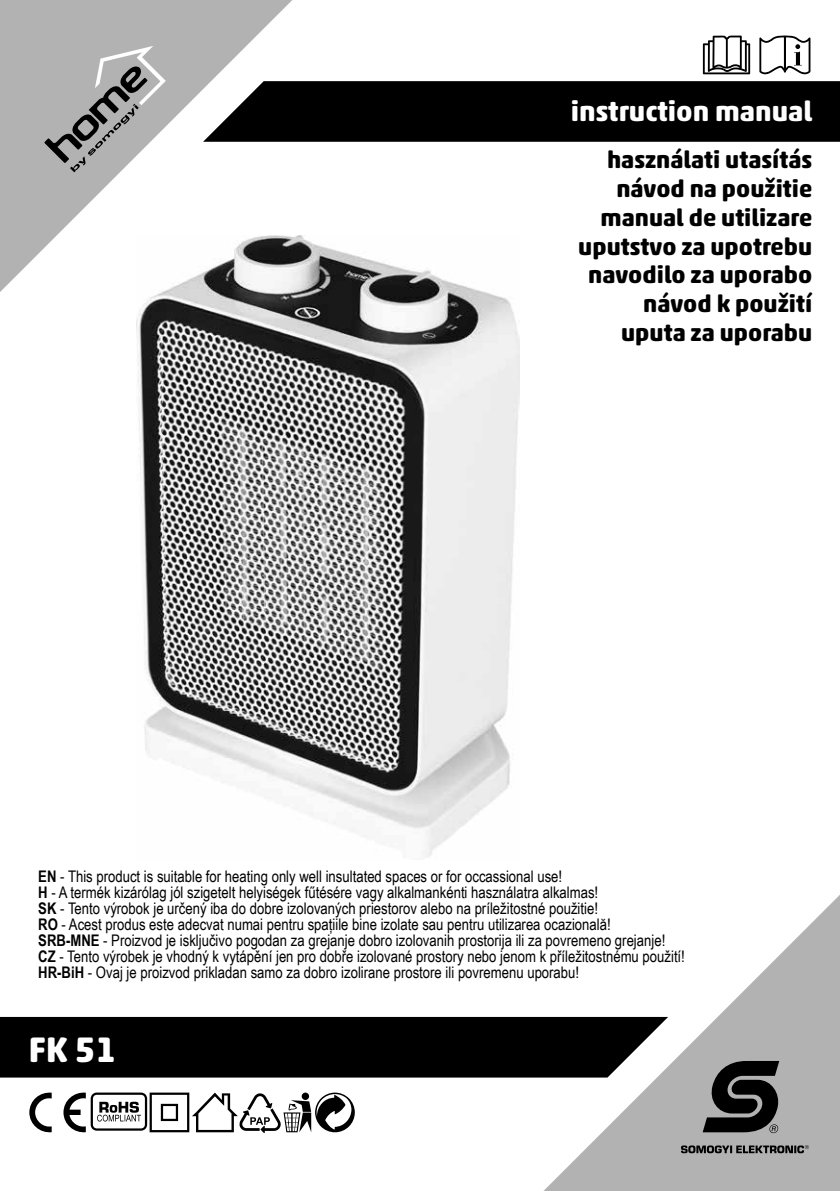
<style>
.page{position:relative;width:840px;height:1191px;background:#fff}
.page>*{position:absolute;margin:0;border:0;box-sizing:border-box;transform-origin:0 0}
.t1{font:700 36px "Akko Rounded Pro";color:#fff}
.t2{font:700 28px "Akko Rounded Pro";color:#fff}
.t3{font:700 24px/28.8px "Akko Rounded Pro";color:#000;text-align:right}
.t4{font:16px/16px "Arial Narrow";color:#000}
.s1{font-weight:700}
</style>
<div class="page">
<div style="left:292px;top:81px;width:547px;height:61px;background:#000"></div>
<div style="left:0;top:1017px;width:543px;height:60px;background:#000"></div>
<svg style="left:543px;top:896px;width:296px;height:295px"></svg>
<svg style="left:702px;top:1061px;width:77px;height:72px;background:#3d3d3d"></svg>
<svg style="left:680px;top:1145px;width:128px;height:8px"></svg>
<svg style="left:0;top:0;width:292px;height:292px;fill:#b3b2b2"></svg>
<svg style="left:44px;top:46px;width:122px;height:126px;background:#a6a5a5"></svg>
<svg style="left:702px;top:35px;width:47px;height:39px"></svg>
<hr style="left:725px;top:38px;width:2px;height:30px;background:#000">
<svg style="left:759px;top:35px;width:51px;height:40px"></svg>
<img style="left:136px;top:235px;width:382px;height:623px">
<svg style="left:29px;top:1092px;width:23px;height:41px"></svg>
<svg style="left:63px;top:1092px;width:291px;height:41px"></svg>
<h2 class="t2" style="left:570px;top:95px;width:243px">instruction manual</h2>
<h3 class="t3" style="left:578px;top:145px;width:235px">használati utasítás návod na použitie manual de utilizare uputstvo za upotrebu navodilo za uporabo návod k použití uputa za uporabu</h3>
<p class="t4" style="left:38px;top:868px;width:647px"><span class="s1">EN</span> - This product is suitable for heating only well insultated spaces or for occassional use!<br><span class="s1">H</span> - A termék kizárólag jól szigetelt helyiségek fűtésére vagy alkalmankénti használatra alkalmas!<br><span class="s1">SK</span> - Tento výrobok je určený iba do dobre izolovaných priestorov alebo na príležitostné použitie!<br><span class="s1">RO</span> - Acest produs este adecvat numai pentru spațiile bine izolate sau pentru utilizarea ocazională!<br><span class="s1">SRB-MNE</span> - Proizvod je isključivo pogodan za grejanje dobro izolovanih prostorija ili za povremeno grejanje!<br><span class="s1">CZ</span> - Tento výrobek je vhodný k vytápění jen pro dobře izolované prostory nebo jenom k příležitostnému použití!<br><span class="s1">HR-BiH</span> - Ovaj je proizvod prikladan samo za dobro izolirane prostore ili povremenu uporabu!</p>
<h1 class="t1" style="left:28px;top:1027px;width:90px">FK 51</h1>
</div>
